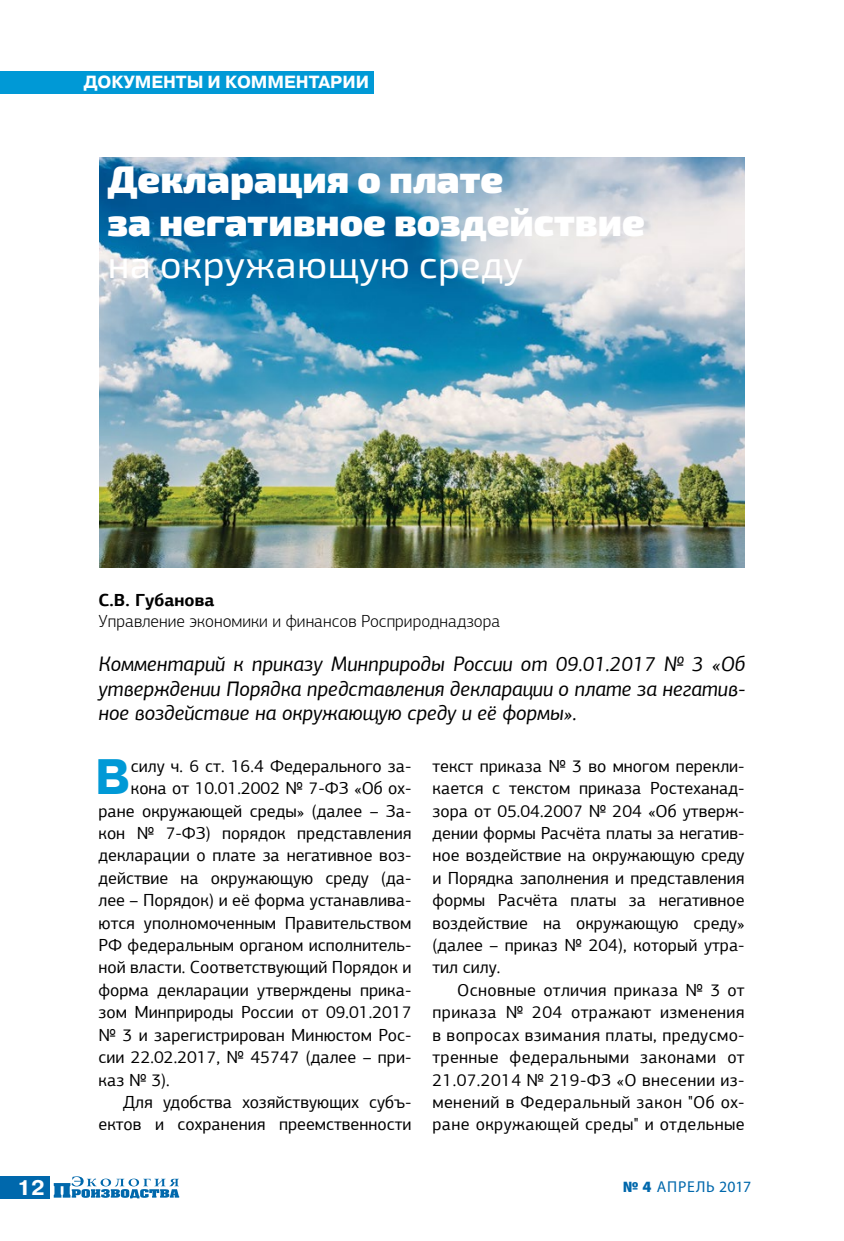
<style>
.page{position:relative;width:844px;height:1241px;background:#fff}
.page>*{position:absolute;margin:0;border:0;box-sizing:border-box;transform-origin:0 0}
.t1{font:49.52px "Pragmatica Bold Cyrillic";color:#0099d6}
.t2{font:900 38.5px/42px "Exo 2.0";color:#fff}
.t3{font:38.5px "Exo 2.0";color:#fff}
.t4{font:italic 21px/24.5px "PF Agora Sans Pro";color:#000;text-align:justify}
.t5{font:700 21px "Pragmatica C";color:#fff}
.t6{font:17.5px/22.4px "PF Agora Sans Pro";color:#000;text-align:justify}
.t7{font:300 17.5px "PF Agora Sans Pro";color:#000}
.t8{font:700 17.5px "Pragmatica C";color:#fff}
.t9{font:700 17.5px "PF Agora Sans Pro";color:#000}
.t10{font:15.75px "Myriad Pro";letter-spacing:.045em;color:#0068ac}
.s1{font-weight:900}
</style>
<div class="page">
<div style="left:0;top:1176px;width:50px;height:22px;background:#0068ac"></div>
<div style="left:0;top:71px;width:374px;height:22px;background:#0099d6"></div>
<svg style="left:54px;top:1176px;width:125px;height:22px"></svg>
<img style="left:99px;top:157px;width:645px;height:410px">
<p class="t8" style="left:84px;top:72px;width:287px">ДОКУМЕНТЫ И КОММЕНТАРИИ</p>
<h2 class="t2" style="left:107px;top:160px;width:538px">Декларация о плате<br>за негативное воздействие</h2>
<h2 class="t3" style="left:107px;top:241px;width:417px">на окружающую среду</h2>
<p class="t5" style="left:17px;top:1176px;width:29px">12</p>
<p class="t9" style="left:98px;top:588px;width:117px">С.В. Губанова</p>
<p class="t7" style="left:98px;top:610px;width:403px">Управление экономики и финансов Росприроднадзора</p>
<p class="t4" style="left:98px;top:651px;width:648px">Комментарий к приказу Минприроды России от 09.01.2017 № 3 «Об утверждении Порядка представления декларации о плате за негатив&shy;ное воздействие на окружающую среду и её формы».</p>
<h1 class="t1" style="left:95px;top:750px;width:37px">В</h1>
<p class="t6" style="left:131px;top:754px;width:282px">силу ч. 6 ст. 16.4 Федерального за-</p>
<p class="t6" style="left:432px;top:754px;width:313px">текст приказа № 3 во многом перекли&shy;кается с текстом приказа Ростеханад&shy;зора от 05.04.2007 № 204 «Об утверж&shy;дении формы Расчёта платы за негатив&shy;ное воздействие на окружающую среду и Порядка заполнения и представления формы Расчёта платы за негативное воздействие на окружающую среду» (далее – приказ № 204), который утра&shy;тил силу.</p>
<p class="t6" style="left:432px;top:978px;width:313px;text-indent:25px">Основные отличия приказа № 3 от приказа № 204 отражают изменения в вопросах взимания платы, предусмо&shy;тренные федеральными законами от 21.07.2014 № 219-ФЗ «О внесении из&shy;менений в Федеральный закон "Об ох&shy;ране окружающей среды" и отдельные</p>
<p class="t6" style="left:131px;top:776px;width:282px">кона от 10.01.2002 № 7-ФЗ «Об ох-</p>
<p class="t6" style="left:98px;top:799px;width:314px">ране окружающей среды» (далее – За-</p>
<p class="t6" style="left:98px;top:821px;width:314px">кон № 7-ФЗ) порядок представления</p>
<p class="t6" style="left:98px;top:844px;width:314px">декларации о плате за негативное воз-</p>
<p class="t6" style="left:98px;top:866px;width:314px">действие на окружающую среду (да-</p>
<p class="t6" style="left:98px;top:888px;width:314px">лее – Порядок) и её форма устанавлива-</p>
<p class="t6" style="left:98px;top:911px;width:314px">ются уполномоченным Правительством</p>
<p class="t6" style="left:98px;top:933px;width:314px">РФ федеральным органом исполнитель-</p>
<p class="t6" style="left:98px;top:956px;width:314px">ной власти. Соответствующий Порядок и</p>
<p class="t6" style="left:98px;top:978px;width:314px">форма декларации утверждены прика-</p>
<p class="t6" style="left:98px;top:1000px;width:314px">зом Минприроды России от 09.01.2017</p>
<p class="t6" style="left:98px;top:1023px;width:314px">№ 3 и зарегистрирован Минюстом Рос-</p>
<p class="t6" style="left:98px;top:1045px;width:314px">сии 22.02.2017, № 45747 (далее – при-</p>
<p class="t6" style="left:98px;top:1068px;width:73px">каз № 3).</p>
<p class="t6" style="left:123px;top:1090px;width:289px">Для удобства хозяйствующих субъ-</p>
<p class="t6" style="left:98px;top:1112px;width:314px">ектов и сохранения преемственности</p>
<p class="t10" style="left:622px;top:1176px;width:130px"><span class="s1">№ 4</span> апрель 2017</p>
</div>
